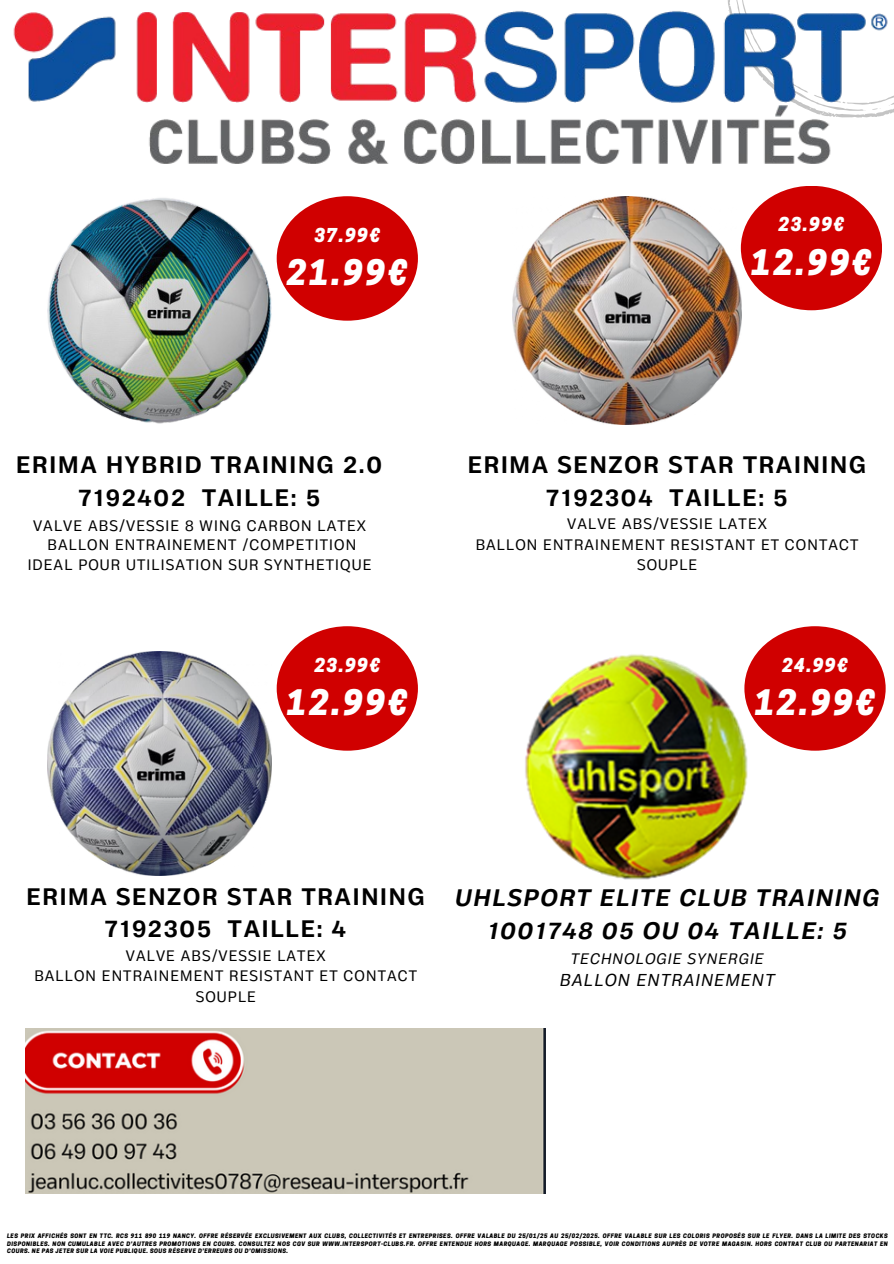
<style>
.page{position:relative;width:894px;height:1264px;background:#fff}
.page>*{position:absolute;margin:0;border:0;box-sizing:border-box;transform-origin:0 0}
.t1{font:italic 800 33px "Cooper Hewitt";letter-spacing:.075em;color:#fff}
.t2{font:700 23.85px/32.7px "Body Text";letter-spacing:.075em;color:#000;text-align:center}
.t3{font:italic 700 23.85px/32.7px "Body Text";letter-spacing:.075em;color:#000;text-align:center}
.t4{font:italic 800 18px "Cooper Hewitt";letter-spacing:.075em;color:#fff}
.t5{font:italic 17.25px "Body Text";letter-spacing:.075em;color:#000}
.t6{font:15.15px/20.2px "Body Text";letter-spacing:.075em;color:#000;text-align:center}
.t7{font:italic 15.15px "Body Text";letter-spacing:.075em;color:#000}
.t8{font:italic 800 5.85px/7.6px "Cooper Hewitt";letter-spacing:.075em;color:#000;text-align:justify}
</style>
<div class="page">
<img style="left:13px;top:0;width:877px;height:164px">
<div style="left:276px;top:196px;width:142px;height:125px;background:#d00000;border-radius:50%"></div>
<div style="left:740px;top:186px;width:141px;height:124px;background:#d00000;border-radius:50%"></div>
<div style="left:744px;top:626px;width:141px;height:124px;background:#d00000;border-radius:50%"></div>
<img style="left:13px;top:113px;width:299px;height:311px">
<img style="left:512px;top:196px;width:229px;height:228px">
<img style="left:47px;top:652px;width:224px;height:223px">
<div style="left:276px;top:626px;width:142px;height:124px;background:#d00000;border-radius:50%"></div>
<img style="left:525px;top:638px;width:248px;height:242px">
<img style="left:26px;top:1028px;width:519px;height:165px">
<p class="t4" style="left:314px;top:228px;width:67px">37.99€</p>
<p class="t1" style="left:287px;top:260px;width:122px">21.99€</p>
<p class="t4" style="left:778px;top:218px;width:67px">23.99€</p>
<p class="t1" style="left:750px;top:250px;width:122px">12.99€</p>
<h4 class="t2" style="left:16px;top:450px;width:367px">ERIMA HYBRID TRAINING 2.0<br>7192402 TAILLE: 5</h4>
<h4 class="t6" style="left:28px;top:516px;width:345px;line-height:19.6px">VALVE ABS/VESSIE 8 WING CARBON LATEX<br>BALLON ENTRAINEMENT /COMPETITION<br>IDEAL POUR UTILISATION SUR SYNTHETIQUE</h4>
<h3 class="t4" style="left:314px;top:658px;width:67px">23.99€</h3>
<h1 class="t1" style="left:287px;top:690px;width:122px">12.99€</h1>
<p class="t4" style="left:314px;top:694px;width:67px">19.99€</p>
<h3 class="t2" style="left:467px;top:450px;width:399px">ERIMA SENZOR STAR TRAINING<br>7192304 TAILLE: 5</h3>
<h3 class="t6" style="left:475px;top:515px;width:384px">VALVE ABS/VESSIE LATEX<br>BALLON ENTRAINEMENT RESISTANT ET CONTACT<br>SOUPLE</h3>
<h3 class="t4" style="left:781px;top:658px;width:67px">24.99€</h3>
<h1 class="t1" style="left:754px;top:690px;width:122px">12.99€</h1>
<h3 class="t2" style="left:26px;top:882px;width:399px">ERIMA SENZOR STAR TRAINING<br>7192305 TAILLE: 4</h3>
<h3 class="t6" style="left:34px;top:946px;width:384px">VALVE ABS/VESSIE LATEX<br>BALLON ENTRAINEMENT RESISTANT ET CONTACT<br>SOUPLE</h3>
<h1 class="t3" style="left:454px;top:883px;width:425px">UHLSPORT ELITE CLUB TRAINING<br>1001748 05 OU 04 TAILLE: 5</h1>
<h1 class="t7" style="left:570px;top:949px;width:194px">TECHNOLOGIE SYNERGIE</h1>
<h1 class="t5" style="left:559px;top:970px;width:216px">BALLON ENTRAINEMENT</h1>
<p class="t8" style="left:7px;top:1232px;width:881px">LES PRIX AFFICHÉS SONT EN TTC. RCS 911 890 119 NANCY. OFFRE RÉSERVÉE EXCLUSIVEMENT AUX CLUBS, COLLECTIVITÉS ET ENTREPRISES. OFFRE VALABLE DU 25/01/25 AU 25/02/2025. OFFRE VALABLE SUR LES COLORIS PROPOSÉS SUR LE FLYER. DANS LA LIMITE DES STOCKS DISPONIBLES. NON CUMULABLE AVEC D’AUTRES PROMOTIONS EN COURS. CONSULTEZ NOS CGV SUR WWW.INTERSPORT-CLUBS.FR. OFFRE ENTENDUE HORS MARQUAGE. MARQUAGE POSSIBLE, VOIR CONDITIONS AUPRÈS DE VOTRE MAGASIN. HORS CONTRAT CLUB OU PARTENARIAT EN COURS. NE PAS JETER SUR LA VOIE PUBLIQUE. SOUS RÉSERVE D’ERREURS OU D’OMISSIONS.</p>
</div>
